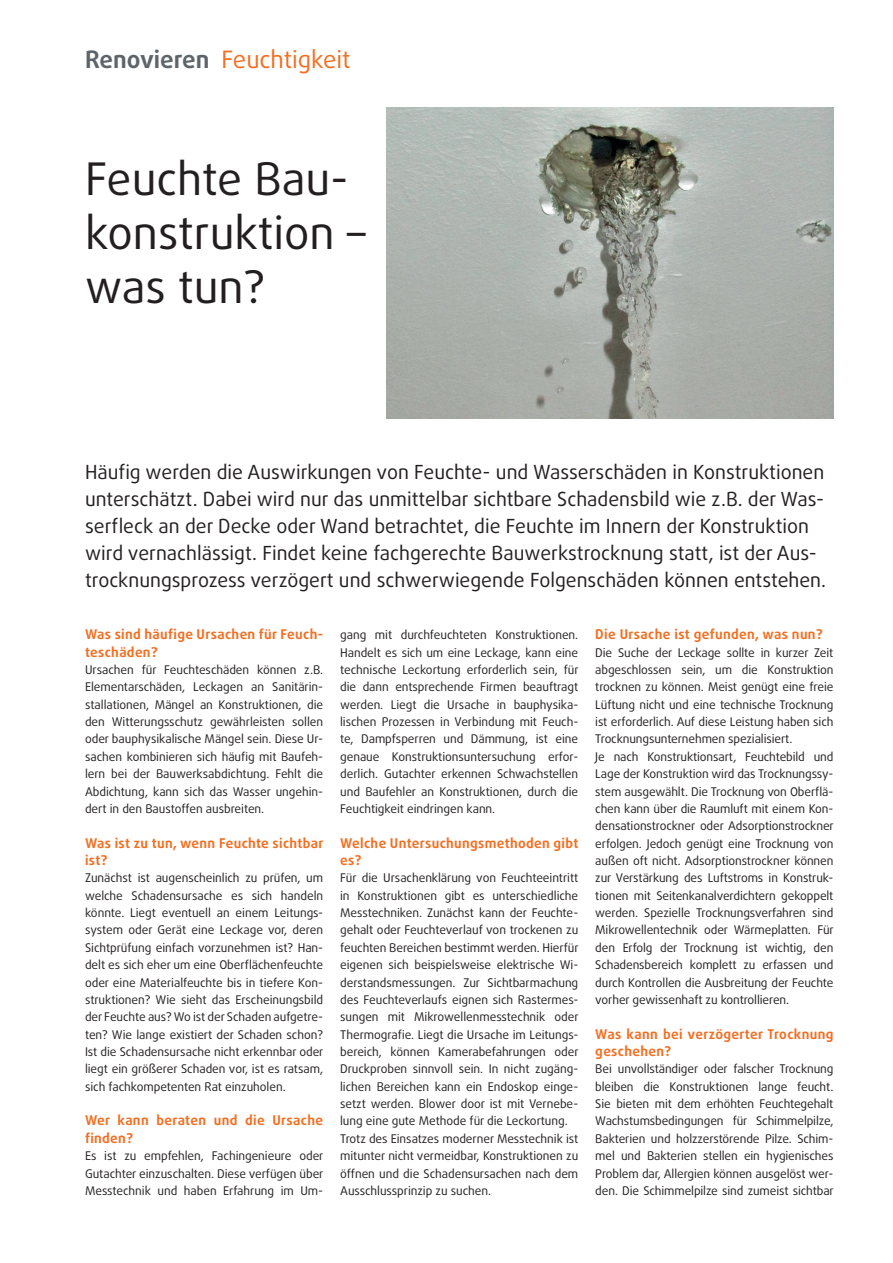
<style>
.page{position:relative;width:893px;height:1263px;background:#fff}
.page>*{position:absolute;margin:0;border:0;box-sizing:border-box;transform-origin:0 0}
.t1{font:45px/54px "Daxline OT";color:#231f20}
.t2{font:24px "Daxline OT";color:#f36e21}
.t3{font:19.5px/27px "Daxline OT";color:#231f20}
.t4{font:700 13.5px/17.4px "Daxline OT";letter-spacing:.025em;color:#f36e21}
.t5{font:12px/17.4px "Daxline OT";letter-spacing:-.01em;color:#231f20;text-align:justify}
.s1{font-weight:700;color:#5d656a}
</style>
<div class="page">
<img style="left:387px;top:108px;width:446px;height:311px">
<h2 class="t2" style="left:85px;top:43px;width:267px"><span class="s1">Renovieren</span> Feuchtigkeit</h2>
<h1 class="t1" style="left:85px;top:152px;width:282px">Feuchte Bau&shy;konstruktion – was tun?</h1>
<p class="t3" style="left:85px;top:458px;width:742px">Häufig werden die Auswirkungen von Feuchte- und Wasserschäden in Konstruktionen unterschätzt. Dabei wird nur das unmittelbar sichtbare Schadensbild wie z.B. der Was&shy;serfleck an der Decke oder Wand betrachtet, die Feuchte im Innern der Konstruktion wird vernachlässigt. Findet keine fachgerechte Bauwerkstrocknung statt, ist der Aus&shy;trocknungsprozess verzögert und schwerwiegende Folgenschäden können entstehen.</p>
<p class="t4" style="left:85px;top:626px;width:240px">Was sind häufige Ursachen für Feuch&shy;teschäden?</p>
<p class="t5" style="left:85px;top:661px;width:240px">Ursachen für Feuchteschäden können z.B.<br>Elementarschäden, Leckagen an Sanitärin&shy;stallationen, Mängel an Konstruktionen, die den Witterungsschutz gewährleisten sollen oder bauphysikalische Mängel sein. Diese Ur&shy;sachen kombinieren sich häufig mit Baufeh&shy;lern bei der Bauwerksabdichtung. Fehlt die Abdichtung, kann sich das Wasser ungehin&shy;dert in den Baustoffen ausbreiten.</p>
<p class="t4" style="left:85px;top:834px;width:240px">Was ist zu tun, wenn Feuchte sichtbar ist?</p>
<p class="t5" style="left:85px;top:869px;width:240px">Zunächst ist augenscheinlich zu prüfen, um welche Schadensursache es sich handeln könnte. Liegt eventuell an einem Leitungs&shy;system oder Gerät eine Leckage vor, deren Sichtprüfung einfach vorzunehmen ist? Han&shy;delt es sich eher um eine Oberflächenfeuchte oder eine Materialfeuchte bis in tiefere Kon&shy;struktionen? Wie sieht das Erscheinungsbild der Feuchte aus? Wo ist der Schaden aufgetre&shy;ten? Wie lange existiert der Schaden schon?<br>Ist die Schadensursache nicht erkennbar oder liegt ein größerer Schaden vor, ist es ratsam, sich fachkompetenten Rat einzuholen.</p>
<p class="t4" style="left:85px;top:1112px;width:240px">Wer kann beraten und die Ursache finden?</p>
<p class="t5" style="left:85px;top:1147px;width:240px">Es ist zu empfehlen, Fachingenieure oder Gutachter einzuschalten. Diese verfügen über Messtechnik und haben Erfahrung im Um-</p>
<p class="t5" style="left:340px;top:626px;width:240px">gang mit durchfeuchteten Konstruktionen.<br>Handelt es sich um eine Leckage, kann eine technische Leckortung erforderlich sein, für die dann entsprechende Firmen beauftragt werden. Liegt die Ursache in bauphysika&shy;lischen Prozessen in Verbindung mit Feuch&shy;te, Dampfsperren und Dämmung, ist eine genaue Konstruktionsuntersuchung erfor&shy;derlich. Gutachter erkennen Schwachstellen und Baufehler an Konstruktionen, durch die Feuchtigkeit eindringen kann.</p>
<p class="t4" style="left:340px;top:834px;width:240px">Welche Untersuchungsmethoden gibt es?</p>
<p class="t5" style="left:340px;top:869px;width:240px;text-align:left">Für die Ursachenklärung von Feuchteeintritt in Konstruktionen gibt es unterschiedliche Messtechniken. Zunächst kann der Feuchte&shy;gehalt oder Feuchteverlauf von trockenen zu feuchten Bereichen bestimmt werden. Hierfür eigenen sich beispielsweise elektrische Wi&shy;derstandsmessungen. Zur Sichtbarmachung des Feuchteverlaufs eignen sich Rastermes&shy;sungen mit Mikrowellenmesstechnik oder Thermografie. Liegt die Ursache im Leitungs&shy;bereich, können Kamerabefahrungen oder Druckproben sinnvoll sein. In nicht zugäng&shy;lichen Bereichen kann ein Endoskop einge&shy;setzt werden. Blower door ist mit Vernebe&shy;lung eine gute Methode für die Leckortung.<br>Trotz des Einsatzes moderner Messtechnik ist mitunter nicht vermeidbar, Konstruktionen zu öffnen und die Schadensursachen nach dem Ausschlussprinzip zu suchen.</p>
<p class="t4" style="left:595px;top:626px;width:229px">Die Ursache ist gefunden, was nun?</p>
<p class="t5" style="left:595px;top:644px;width:240px;text-align:left">Die Suche der Leckage sollte in kurzer Zeit abgeschlossen sein, um die Konstruktion trocknen zu können. Meist genügt eine freie Lüftung nicht und eine technische Trocknung ist erforderlich. Auf diese Leistung haben sich Trocknungsunternehmen spezialisiert.<br>Je nach Konstruktionsart, Feuchtebild und Lage der Konstruktion wird das Trocknungssy&shy;stem ausgewählt. Die Trocknung von Oberflä&shy;chen kann über die Raumluft mit einem Kon&shy;densationstrockner oder Adsorptionstrockner erfolgen. Jedoch genügt eine Trocknung von außen oft nicht. Adsorptionstrockner können zur Verstärkung des Luftstroms in Konstruk&shy;tionen mit Seitenkanalverdichtern gekoppelt werden. Spezielle Trocknungsverfahren sind Mikrowellentechnik oder Wärmeplatten. Für den Erfolg der Trocknung ist wichtig, den Schadensbereich komplett zu erfassen und durch Kontrollen die Ausbreitung der Feuchte vorher gewissenhaft zu kontrollieren.</p>
<p class="t4" style="left:595px;top:1025px;width:240px">Was kann bei verzögerter Trocknung geschehen?</p>
<p class="t5" style="left:595px;top:1060px;width:240px">Bei unvollständiger oder falscher Trocknung bleiben die Konstruktionen lange feucht.<br>Sie bieten mit dem erhöhten Feuchtegehalt Wachstumsbedingungen für Schimmelpilze, Bakterien und holzzerstörende Pilze. Schim&shy;mel und Bakterien stellen ein hygienisches Problem dar, Allergien können ausgelöst wer&shy;den. Die Schimmelpilze sind zumeist sichtbar</p>
</div>
